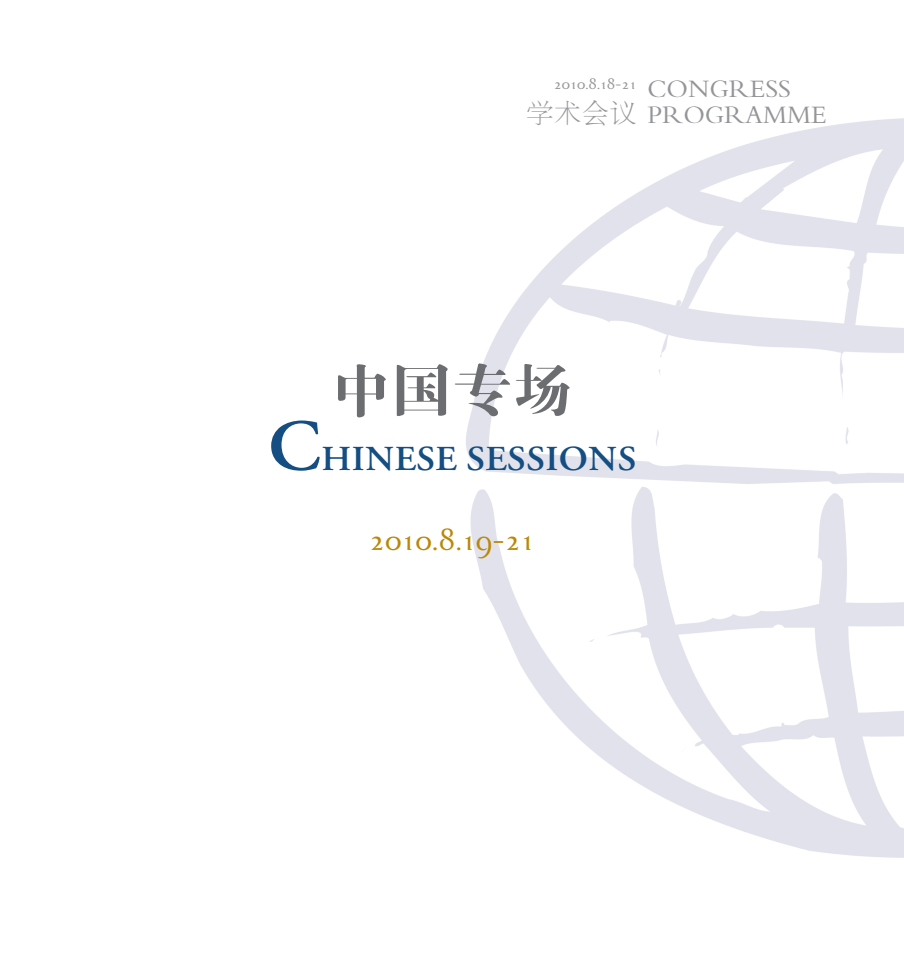
<style>
.page{position:relative;width:904px;height:975px;background:#fff}
.page>*{position:absolute;margin:0;border:0;box-sizing:border-box;transform-origin:0 0}
.t1{font:57.5px "FZDBSJW GB1 0";color:#6c6d70;scale:1.05 1}
.t2{font:600 35px "Adobe Garamond Pro";letter-spacing:.015em;color:#144e82;scale:1.05 1}
.t3{font:700 30px "Bodebeck LT Std";color:#ba8808}
.t4{font:26.25px "FZBSJW GB1 0";color:#939598}
.t5{font:700 15px "Bodebeck LT Std";color:#939598}
.s1{font-family:"FZBSJW GB1 0";font-weight:400;font-size:26.25px}
.s2{font-size:72.5px}
</style>
<div class="page">
<img style="left:466px;top:118px;width:438px;height:740px">
<p class="t5" style="left:554px;top:76px;width:238px">2010.8.18-21 <span class="s1">CONGRESS</span></p>
<h3 class="t4" style="left:527px;top:100px;width:301px">学术会议 PROGRAMME</h3>
<h1 class="t1" style="left:331px;top:360px;width:231px">中国专场</h1>
<h2 class="t2" style="left:268px;top:438px;width:352px"><span class="s2">C</span>HINESE SESSIONS</h2>
<h3 class="t3" style="left:369px;top:524px;width:166px">2010.8.19-21</h3>
</div>
